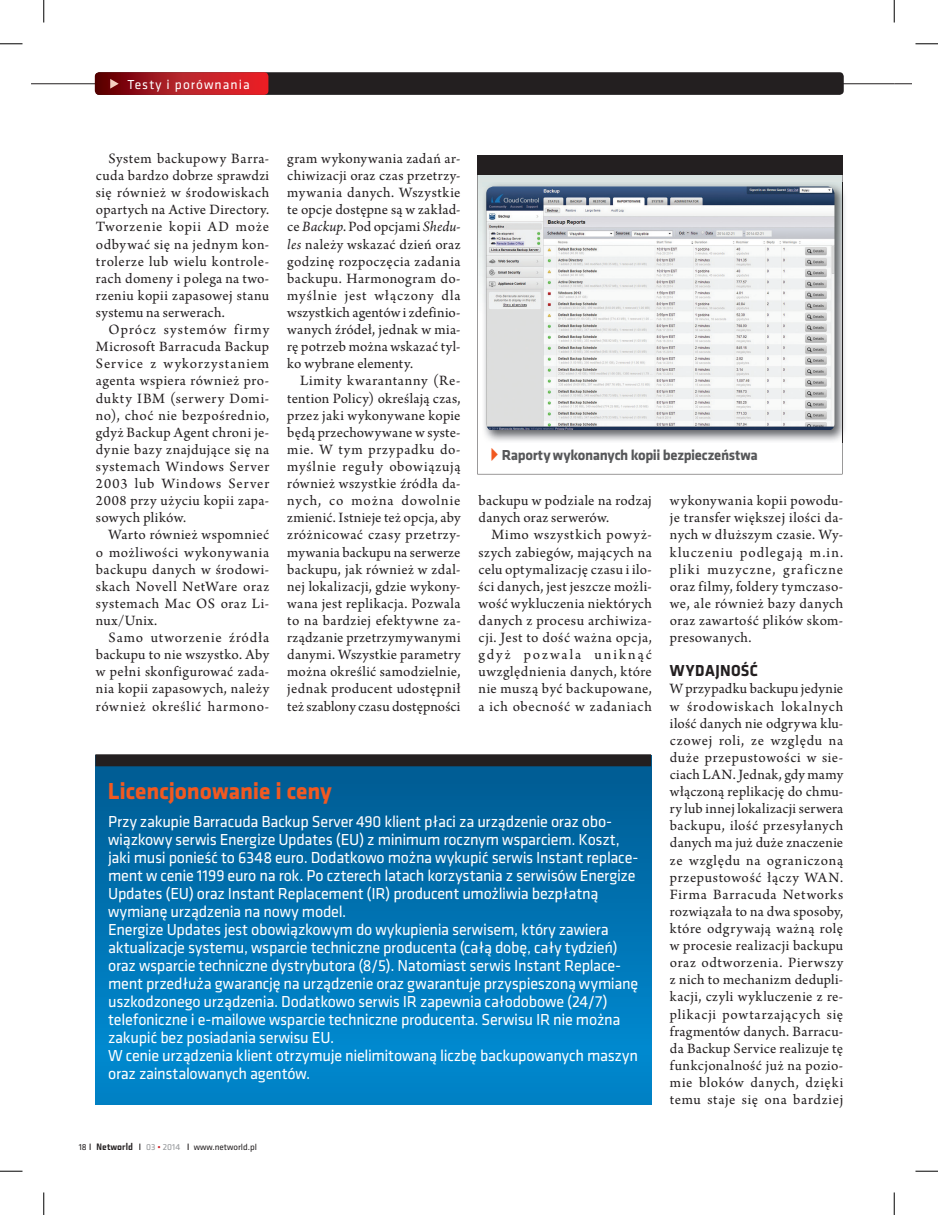
<style>
.page{position:relative;width:938px;height:1215px;background:#fff}
.page>*{position:absolute;margin:0;border:0;box-sizing:border-box;transform-origin:0 0}
.t1{font:700 24px "Klavika Basic";letter-spacing:-.005em;color:#f15921}
.t2{font:16.5px/18px "Klavika Basic";letter-spacing:-.015em;color:#fff}
.t3{font:700 16.5px "Klavika Basic";letter-spacing:.025em;color:#231f20;scale:.95 1}
.t4{font:15px/17.1px "Arno Pro";letter-spacing:.03em;color:#231f20;text-align:justify}
.t5{font:700 15px "Klavika Basic";letter-spacing:-.02em;color:#57585a}
.t6{font:13.5px "Klavika Basic";letter-spacing:.08em;color:#fff}
.t7{font:9px "Klavika Basic";color:#231f20}
.t8{font:9px "Fishmonger MS";color:#231f20}
.t9{font:9px "Klavika Basic";color:#939598}
.s1{font-style:italic}
.s2{color:#f15921}
.s3{font-family:"Klavika Basic"}
.s4{color:#d1232a}
</style>
<div class="page">
<hr style="left:31px;top:83px;width:863px;height:1px;background:#231f20">
<svg style="left:894px;top:83px;width:17px;height:1px"></svg>
<div style="left:95px;top:72px;width:749px;height:23px;background:#231f20;border-radius:4px"></div>
<svg style="left:95px;top:72px;width:173px;height:23px;background:#ad1b22"></svg>
<div style="left:95px;top:755px;width:556px;height:349px;background:linear-gradient(to bottom,#005b93,#008cd4)"></div>
<div style="left:95px;top:754px;width:556px;height:12px;background:#231f20"></div>
<svg style="left:477px;top:175px;width:365px;height:299px"></svg>
<div style="left:477px;top:155px;width:365px;height:20px;background:#231f20"></div>
<img style="left:482px;top:182px;width:363px;height:260px">
<img style="left:842px;top:182px;width:1px;height:260px">
<img style="left:486px;top:186px;width:348px;height:244px">
<svg style="left:0;top:43px;width:23px;height:2px"></svg>
<svg style="left:915px;top:43px;width:23px;height:2px"></svg>
<svg style="left:0;top:1170px;width:23px;height:2px"></svg>
<svg style="left:915px;top:1170px;width:23px;height:2px"></svg>
<svg style="left:43px;top:0;width:2px;height:23px"></svg>
<svg style="left:43px;top:1192px;width:2px;height:22px"></svg>
<svg style="left:893px;top:0;width:2px;height:23px"></svg>
<svg style="left:893px;top:1192px;width:2px;height:22px"></svg>
<p class="t6" style="left:128px;top:75px;width:124px">Testy i porównania</p>
<p class="t4" style="left:287px;top:151px;width:175px">gram wykonywania zadań ar&shy;chiwizacji oraz czas przetrzy&shy;mywania danych. Wszystkie te opcje dostępne są w zakład&shy;ce <span class="s1">Backup</span>. Pod opcjami <span class="s1">Shedu&shy;les</span> należy wskazać dzień oraz godzinę rozpoczęcia zadania backupu. Harmonogram do&shy;myślnie jest włączony dla wszystkich agentów i zdefinio&shy;wanych źródeł, jednak w mia&shy;rę potrzeb można wskazać tyl&shy;ko wybrane elementy.</p>
<p class="t4" style="left:287px;top:373px;width:175px;text-indent:13px">Limity kwarantanny (Re&shy;tention Policy) określają czas, przez jaki wykonywane kopie będą przechowywane w syste&shy;mie. W tym przypadku do&shy;myślnie reguły obowiązują również wszystkie źródła da&shy;nych, co można dowolnie zmienić. Istnieje też opcja, aby zróżnicować czasy przetrzy&shy;mywania backupu na serwerze backupu, jak również w zdal&shy;nej lokalizacji, gdzie wykony&shy;wana jest replikacja. Pozwala to na bardziej efektywne za&shy;rządzanie przetrzymywanymi danymi. Wszystkie parametry można określić samodzielnie, jednak producent udostępnił też szablony czasu dostępności</p>
<p class="t4" style="left:96px;top:151px;width:175px;text-indent:13px">System backupowy Barra&shy;cuda bardzo dobrze sprawdzi się również w środowiskach opartych na Active Directory.<br>Tworzenie kopii AD może odbywać się na jednym kon&shy;trolerze lub wielu kontrole&shy;rach domeny i polega na two&shy;rzeniu kopii zapasowej stanu systemu na serwerach.</p>
<p class="t4" style="left:96px;top:322px;width:175px;text-indent:13px">Oprócz systemów firmy Microsoft Barracuda Backup Service z wykorzystaniem agenta wspiera również pro&shy;dukty IBM (serwery Domi&shy;no), choć nie bezpośrednio, gdyż Backup Agent chroni je&shy;dynie bazy znajdujące się na systemach Windows Server 2003 lub Windows Server 2008 przy użyciu kopii zapa&shy;sowych plików.</p>
<p class="t4" style="left:96px;top:527px;width:175px;text-indent:13px">Warto również wspomnieć o możliwości wykonywania backupu danych w środowi&shy;skach Novell NetWare oraz systemach Mac OS oraz Li&shy;nux/Unix.</p>
<p class="t4" style="left:96px;top:629px;width:175px;text-indent:13px">Samo utworzenie źródła backupu to nie wszystko. Aby w pełni skonfigurować zada&shy;nia kopii zapasowych, należy również określić harmono-</p>
<p class="t5" style="left:484px;top:444px;width:275px"><span class="s2">✔</span>Raporty wykonanych kopii bezpieczeństwa</p>
<p class="t4" style="left:479px;top:493px;width:175px">backupu w podziale na rodzaj danych oraz serwerów.</p>
<p class="t4" style="left:479px;top:527px;width:175px;text-indent:13px">Mimo wszystkich powyż&shy;szych zabiegów, mających na celu optymalizację czasu i ilo&shy;ści danych, jest jeszcze możli&shy;wość wykluczenia niektórych danych z procesu archiwiza&shy;cji. Jest to dość ważna opcja, gdyż pozwala uniknąć uwzględnienia danych, które nie muszą być backupowane, a ich obecność w zadaniach</p>
<p class="t4" style="left:670px;top:493px;width:175px">wykonywania kopii powodu&shy;je transfer większej ilości da&shy;nych w dłuższym czasie. Wy&shy;kluczeniu podlegają m.in. pliki muzyczne, graficzne oraz filmy, foldery tymczaso&shy;we, ale również bazy danych oraz zawartość plików skom&shy;presowanych.</p>
<p class="t3" style="left:670px;top:659px;width:94px">WYDAJNOŚĆ</p>
<p class="t4" style="left:670px;top:681px;width:175px">W przypadku backupu jedynie w środowiskach lokalnych ilość danych nie odgrywa klu&shy;czowej roli, ze względu na duże przepustowości w sie&shy;ciach LAN. Jednak, gdy mamy włączoną replikację do chmu&shy;ry lub innej lokalizacji serwera backupu, ilość przesyłanych danych ma już duże znaczenie ze względu na ograniczoną przepustowość łączy WAN.<br>Firma Barracuda Networks rozwiązała to na dwa sposoby, które odgrywają ważną rolę w procesie realizacji backupu oraz odtworzenia. Pierwszy z nich to mechanizm dedupli&shy;kacji, czyli wykluczenie z re&shy;plikacji powtarzających się fragmentów danych. Barracu&shy;da Backup Service realizuje tę funkcjonalność już na pozio&shy;mie bloków danych, dzięki temu staje się ona bardziej</p>
<h1 class="t1" style="left:108px;top:773px;width:226px">Licencjonowanie i ceny</h1>
<p class="t2" style="left:108px;top:812px;width:532px">Przy zakupie Barracuda Backup Server 490 klient płaci za urządzenie oraz obo&shy;wiązkowy serwis Energize Updates (EU) z minimum rocznym wsparciem. Koszt, jaki musi ponieść to 6348 euro. Dodatkowo można wykupić serwis Instant replace&shy;ment w cenie 1199 euro na rok. Po czterech latach korzystania z serwisów Energize Updates (EU) oraz Instant Replacement (IR) producent umożliwia bezpłatną wymianę urządzenia na nowy model.<br>Energize Updates jest obowiązkowym do wykupienia serwisem, który zawiera aktualizacje systemu, wsparcie techniczne producenta (całą dobę, cały tydzień) oraz wsparcie techniczne dystrybutora (8/5). Natomiast serwis Instant Replace&shy;ment przedłuża gwarancję na urządzenie oraz gwarantuje przyspieszoną wymianę uszkodzonego urządzenia. Dodatkowo serwis IR zapewnia całodobowe (24/7) telefoniczne i e-mailowe wsparcie techniczne producenta. Serwisu IR nie można zakupić bez posiadania serwisu EU.<br>W cenie urządzenia klient otrzymuje nielimitowaną liczbę backupowanych maszyn oraz zainstalowanych agentów.</p>
<p class="t8" style="left:79px;top:1140px;width:56px"><span class="s3">18</span> Networld</p>
<p class="t7" style="left:194px;top:1140px;width:65px">www.networld.pl</p>
<p class="t9" style="left:146px;top:1140px;width:35px">03 <span class="s4">•</span> 2014</p>
</div>
